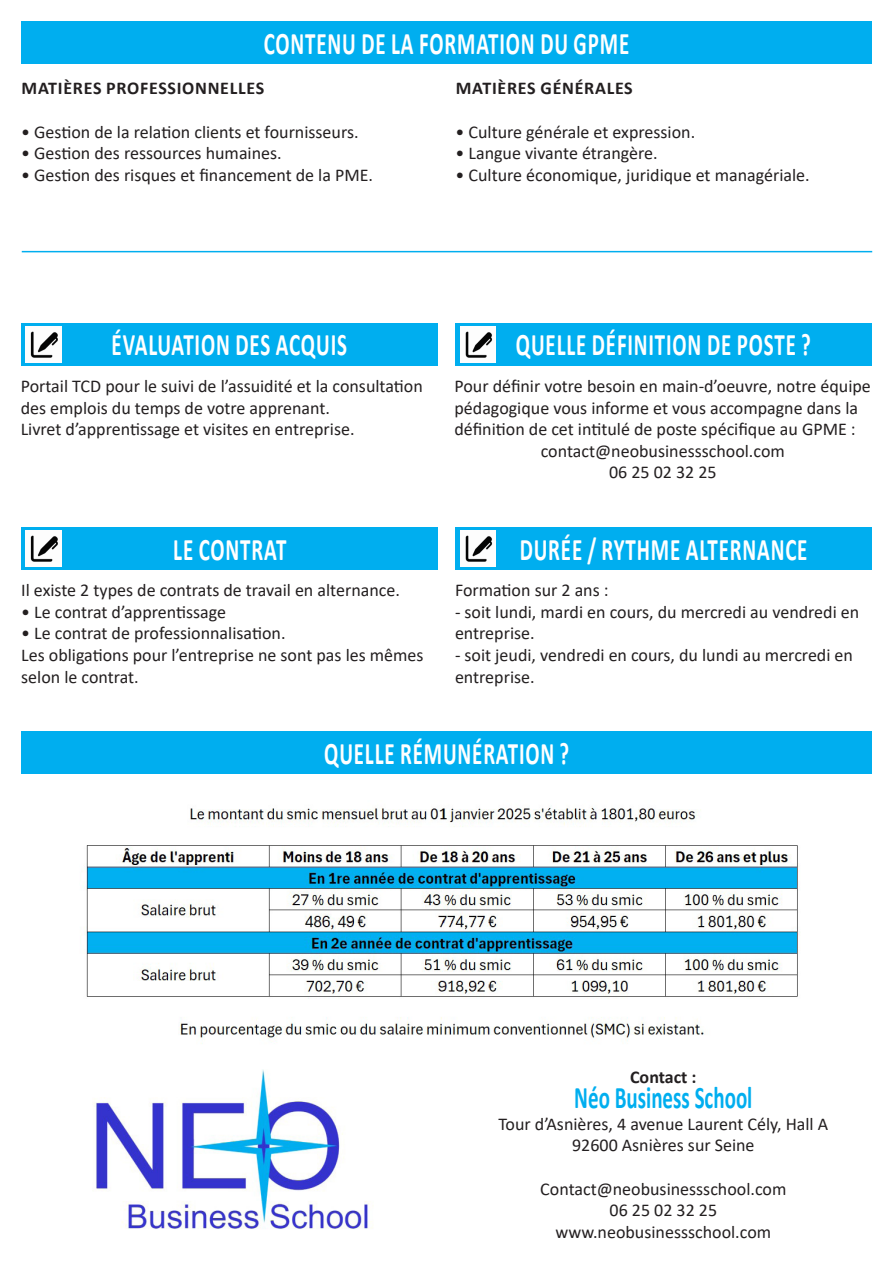
<style>
.page{position:relative;width:893px;height:1263px;background:#fff}
.page>*{position:absolute;margin:0;border:0;box-sizing:border-box;transform-origin:0 0}
.t1{font:700 31.5px "Calibri";letter-spacing:.04em;color:#fff;scale:.67 1}
.t2{font:700 31.5px "Calibri";color:#00aeef;scale:.67 1}
.t3{font:18px/21.6px "Calibri";color:#231f20}
.t4{font:700 18px "Calibri";letter-spacing:.04em;color:#231f20}
.t5{font:700 18px "Calibri";color:#231f20}
</style>
<div class="page">
<div style="left:21px;top:21px;width:851px;height:43px;background:#00aeef"></div>
<div style="left:21px;top:323px;width:416px;height:43px;background:#00aeef"></div>
<div style="left:455px;top:323px;width:416px;height:43px;background:#00aeef"></div>
<div style="left:22px;top:527px;width:416px;height:43px;background:#00aeef"></div>
<div style="left:455px;top:527px;width:417px;height:43px;background:#00aeef"></div>
<hr style="left:22px;top:251px;width:850px;height:1px;background:#00aeef">
<img style="left:93px;top:1069px;width:277px;height:160px">
<img style="left:26px;top:327px;width:35px;height:35px">
<img style="left:26px;top:531px;width:35px;height:35px">
<img style="left:460px;top:327px;width:36px;height:35px">
<img style="left:460px;top:531px;width:36px;height:35px">
<div style="left:21px;top:731px;width:851px;height:43px;background:#00aeef"></div>
<img style="left:85px;top:807px;width:715px;height:237px">
<p class="t1" style="left:264px;top:21px;width:547px">CONTENU DE LA FORMATION DU GPME</p>
<p class="t4" style="left:22px;top:76px;width:244px">MATIÈRES PROFESSIONNELLES</p>
<p class="t3" style="left:21px;top:120px;width:339px">• Gestion de la relation clients et fournisseurs.</p>
<p class="t3" style="left:21px;top:142px;width:262px">• Gestion des ressources humaines.</p>
<p class="t3" style="left:21px;top:163px;width:353px">• Gestion des risques et financement de la PME.</p>
<p class="t4" style="left:456px;top:76px;width:178px">MATIÈRES GÉNÉRALES</p>
<p class="t3" style="left:455px;top:120px;width:241px">• Culture générale et expression.</p>
<p class="t3" style="left:455px;top:142px;width:204px">• Langue vivante étrangère.</p>
<p class="t3" style="left:455px;top:163px;width:356px">• Culture économique, juridique et managériale.</p>
<p class="t1" style="left:112px;top:323px;width:353px">ÉVALUATION DES ACQUIS</p>
<p class="t3" style="left:21px;top:375px;width:404px">Portail TCD pour le suivi de l’assuidité et la consultation des emplois du temps de votre apprenant.</p>
<p class="t3" style="left:21px;top:418px;width:335px">Livret d’apprentissage et visites en entreprise.</p>
<p class="t1" style="left:173px;top:527px;width:170px">LE CONTRAT</p>
<p class="t3" style="left:21px;top:579px;width:380px">Il existe 2 types de contrats de travail en alternance.</p>
<p class="t3" style="left:21px;top:600px;width:206px">• Le contrat d’apprentissage</p>
<p class="t3" style="left:21px;top:622px;width:266px">• Le contrat de professionnalisation.</p>
<p class="t3" style="left:21px;top:644px;width:404px">Les obligations pour l’entreprise ne sont pas les mêmes selon le contrat.</p>
<p class="t1" style="left:516px;top:323px;width:442px">QUELLE DÉFINITION DE POSTE ?</p>
<p class="t3" style="left:454px;top:375px;width:418px">Pour définir votre besoin en main-d’oeuvre, notre équipe pédagogique vous informe et vous accompagne dans la définition de cet intitulé de poste spécifique au GPME :</p>
<p class="t3" style="left:541px;top:439px;width:245px">contact@neobusinessschool.com</p>
<p class="t3" style="left:609px;top:461px;width:109px">06 25 02 32 25</p>
<p class="t1" style="left:520px;top:527px;width:431px">DURÉE / RYTHME ALTERNANCE</p>
<p class="t3" style="left:455px;top:579px;width:155px">Formation sur 2 ans :</p>
<p class="t3" style="left:455px;top:600px;width:406px">- soit lundi, mardi en cours, du mercredi au vendredi en entreprise.</p>
<p class="t3" style="left:455px;top:644px;width:399px">- soit jeudi, vendredi en cours, du lundi au mercredi en entreprise.</p>
<p class="t1" style="left:324px;top:731px;width:367px">QUELLE RÉMUNÉRATION ?</p>
<p class="t5" style="left:630px;top:1064px;width:68px">Contact :</p>
<p class="t2" style="left:574px;top:1075px;width:267px">Néo Business School</p>
<p class="t3" style="left:498px;top:1112px;width:331px">Tour d’Asnières, 4 avenue Laurent Cély, Hall A</p>
<p class="t3" style="left:572px;top:1134px;width:184px">92600 Asnières sur Seine</p>
<p class="t3" style="left:540px;top:1177px;width:248px">Contact@neobusinessschool.com</p>
<p class="t3" style="left:610px;top:1199px;width:109px">06 25 02 32 25</p>
<p class="t3" style="left:555px;top:1220px;width:217px">www.neobusinessschool.com</p>
</div>
